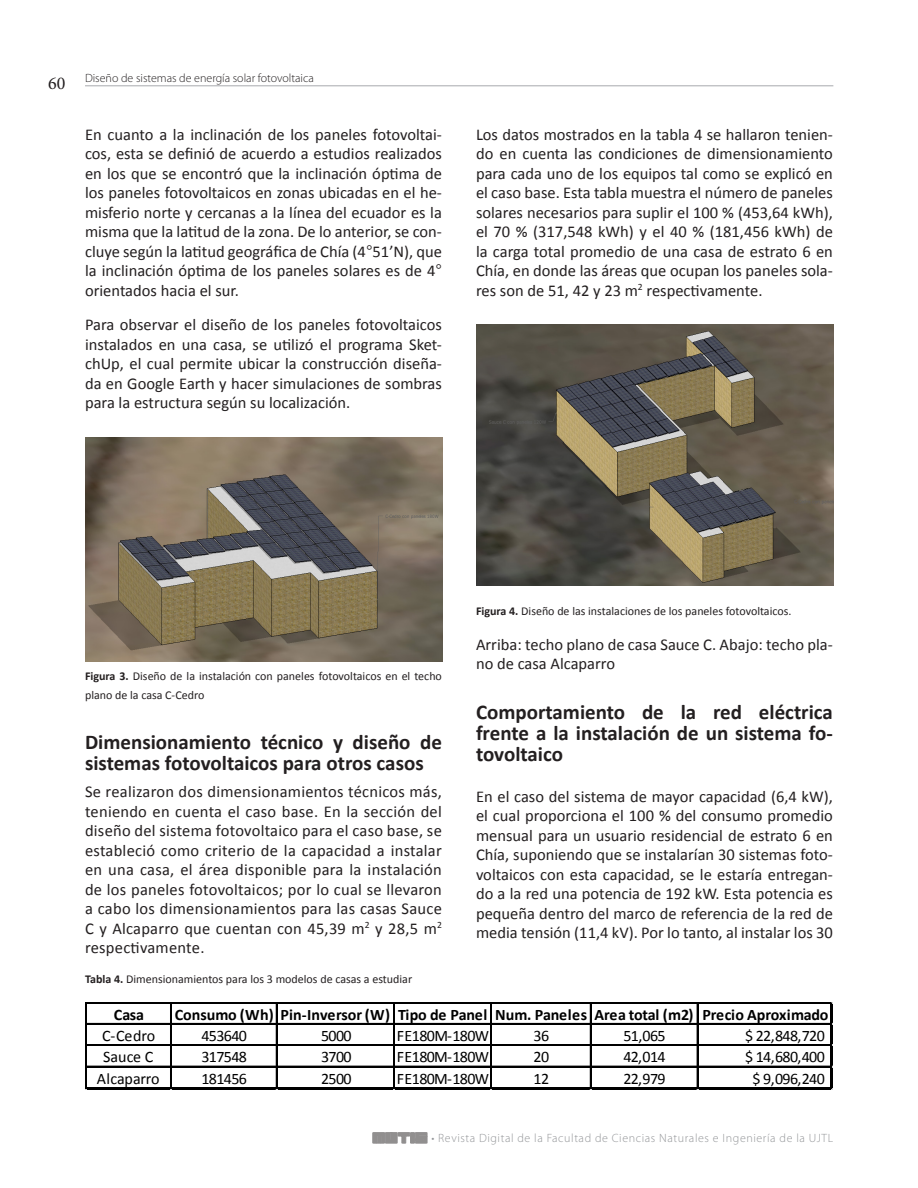
<style>
.page{position:relative;width:918px;height:1188px;background:#fff}
.page>*{position:absolute;margin:0;border:0;box-sizing:border-box;transform-origin:0 0}
.SUBTITULOS{font:700 21px/21px "Calibri";color:#231f20}
.t1{font:18px "Minion Pro";color:#231f20}
.TEXTO_ESPAÑOL{font:16.5px/19.5px "Calibri";color:#231f20;text-align:justify}
.SUBTITULOS-2{font:16.5px/19.5px "Calibri";color:#231f20;text-align:justify}
.t2{font:16.05px "Calibri";letter-spacing:-.04em;color:#000}
.t3{font:700 16.05px "Calibri";letter-spacing:-.005em;color:#000}
.t4{font:16.05px "Calibri";letter-spacing:-.01em;color:#000}
.FIGURAS{font:12px/19.5px "Calibri";color:#231f20}
.t5{font:300 12px "Myriad Pro";letter-spacing:.05em;color:#939598}
.t6{font:300 12px "Myriad Pro";color:#231f20}
.s1{font-weight:700}
</style>
<div class="page">
<hr style="left:85px;top:85px;width:748px;height:1px;background:#a8a9ad">
<svg style="left:373px;top:1133px;width:54px;height:10px"></svg>
<img style="left:85px;top:437px;width:357px;height:225px">
<hr style="left:86px;top:1002px;width:747px;height:1px;background:#000">
<hr style="left:86px;top:1023px;width:745px;height:1px;background:#000">
<hr style="left:86px;top:1044px;width:745px;height:1px;background:#000">
<hr style="left:86px;top:1045px;width:745px;height:1px;background:#000">
<hr style="left:86px;top:1066px;width:745px;height:1px;background:#000">
<hr style="left:85px;top:1002px;width:1px;height:88px;background:#000">
<hr style="left:170px;top:1003px;width:2px;height:84px;background:#000">
<hr style="left:276px;top:1003px;width:1px;height:84px;background:#000">
<hr style="left:393px;top:1003px;width:1px;height:84px;background:#000">
<hr style="left:394px;top:1003px;width:1px;height:84px;background:#000">
<hr style="left:491px;top:1003px;width:1px;height:84px;background:#000">
<hr style="left:590px;top:1003px;width:1px;height:84px;background:#000">
<hr style="left:697px;top:1003px;width:1px;height:84px;background:#000">
<hr style="left:86px;top:1087px;width:747px;height:3px;background:#000">
<hr style="left:831px;top:1003px;width:2px;height:87px;background:#000">
<img style="left:476px;top:324px;width:357px;height:261px">
<p class="t1" style="left:48px;top:71px;width:19px">60</p>
<p class="t6" style="left:85px;top:70px;width:230px">Diseño de sistemas de energía solar fotovoltaica</p>
<p class="TEXTO_ESPAÑOL" style="left:85px;top:125px;width:358px;text-align:left">En cuanto a la inclinación de los paneles fotovoltai&shy;cos, esta se definió de acuerdo a estudios realizados en los que se encontró que la inclinación óptima de los paneles fotovoltaicos en zonas ubicadas en el he&shy;misferio norte y cercanas a la línea del ecuador es la misma que la latitud de la zona. De lo anterior, se con&shy;cluye según la latitud geográfica de Chía (4 51’N), que la inclinación óptima de los paneles solares es de 4 orientados hacia el sur.</p>
<p class="TEXTO_ESPAÑOL" style="left:85px;top:315px;width:358px">Para observar el diseño de los paneles fotovoltaicos instalados en una casa, se utilizó el programa Sket&shy;chUp, el cual permite ubicar la construcción diseña&shy;da en Google Earth y hacer simulaciones de sombras para la estructura según su localización.</p>
<p class="TEXTO_ESPAÑOL" style="left:476px;top:125px;width:358px">Los datos mostrados en la tabla 4 se hallaron tenien&shy;do en cuenta las condiciones de dimensionamiento para cada uno de los equipos tal como se explicó en el caso base. Esta tabla muestra el número de paneles solares necesarios para suplir el 100 % (453,64 kWh), el 70 % (317,548 kWh) y el 40 % (181,456 kWh) de la carga total promedio de una casa de estrato 6 en Chía, en donde las áreas que ocupan los paneles sola&shy;res son de 51, 42 y 23 m<sup>2</sup> respectivamente.</p>
<p class="FIGURAS" style="left:476px;top:602px;width:317px"><span class="s1">Figura 4.</span> Diseño de las instalaciones de los paneles fotovoltaicos.</p>
<p class="TEXTO_ESPAÑOL" style="left:476px;top:635px;width:358px">Arriba: techo plano de casa Sauce C. Abajo: techo pla&shy;no de casa Alcaparro</p>
<p class="SUBTITULOS" style="left:476px;top:702px;width:358px;text-align:justify">Comportamiento de la red eléctrica frente a la instalación de un sistema fo&shy;tovoltaico</p>
<p class="SUBTITULOS-2" style="left:476px;top:787px;width:358px">En el caso del sistema de mayor capacidad (6,4 kW), el cual proporciona el 100 % del consumo promedio mensual para un usuario residencial de estrato 6 en Chía, suponiendo que se instalarían 30 sistemas foto&shy;voltaicos con esta capacidad, se le estaría entregan&shy;do a la red una potencia de 192 kW. Esta potencia es pequeña dentro del marco de referencia de la red de media tensión (11,4 kV). Por lo tanto, al instalar los 30</p>
<p class="FIGURAS" style="left:85px;top:666px;width:358px"><span class="s1">Figura 3.</span> Diseño de la instalación con paneles fotovoltaicos en el techo plano de la casa C-Cedro</p>
<p class="SUBTITULOS" style="left:85px;top:732px;width:358px">Dimensionamiento técnico y diseño de sistemas fotovoltaicos para otros casos</p>
<p class="TEXTO_ESPAÑOL" style="left:85px;top:782px;width:358px">Se realizaron dos dimensionamientos técnicos más, teniendo en cuenta el caso base. En la sección del diseño del sistema fotovoltaico para el caso base, se estableció como criterio de la capacidad a instalar en una casa, el área disponible para la instalación de los paneles fotovoltaicos; por lo cual se llevaron a cabo los dimensionamientos para las casas Sauce C y Alcaparro que cuentan con 45,39 m<sup>2</sup> y 28,5 m<sup>2 </sup>respectivamente.</p>
<p class="FIGURAS" style="left:85px;top:970px;width:329px"><span class="s1">Tabla 4.</span> Dimensionamientos para los 3 modelos de casas a estudiar</p>
<p class="t3" style="left:114px;top:1004px;width:32px">Casa</p>
<p class="t3" style="left:175px;top:1004px;width:655px">Consumo (Wh) Pin-Inversor (W) Tipo de Panel Num. Paneles Area total (m2) Precio Aproximado</p>
<p class="t2" style="left:102px;top:1025px;width:55px">C-Cedro</p>
<p class="t2" style="left:201px;top:1025px;width:47px">453640</p>
<p class="t2" style="left:321px;top:1025px;width:32px">5000</p>
<p class="t2" style="left:397px;top:1025px;width:94px">FE180M-180W</p>
<p class="t2" style="left:534px;top:1025px;width:17px">36</p>
<p class="t2" style="left:623px;top:1025px;width:44px">51,065</p>
<p class="t2" style="left:745px;top:1025px;width:81px">$ 22,848,720</p>
<p class="t2" style="left:103px;top:1047px;width:52px">Sauce C</p>
<p class="t2" style="left:201px;top:1047px;width:47px">317548</p>
<p class="t2" style="left:321px;top:1047px;width:32px">3700</p>
<p class="t2" style="left:397px;top:1047px;width:94px">FE180M-180W</p>
<p class="t2" style="left:534px;top:1047px;width:17px">20</p>
<p class="t2" style="left:623px;top:1047px;width:44px">42,014</p>
<p class="t2" style="left:745px;top:1047px;width:81px">$ 14,680,400</p>
<p class="t4" style="left:97px;top:1068px;width:64px">Alcaparro</p>
<p class="t2" style="left:201px;top:1068px;width:47px">181456</p>
<p class="t2" style="left:321px;top:1068px;width:32px">2500</p>
<p class="t2" style="left:397px;top:1068px;width:94px">FE180M-180W</p>
<p class="t2" style="left:534px;top:1068px;width:17px">12</p>
<p class="t2" style="left:623px;top:1068px;width:44px">22,979</p>
<p class="t2" style="left:753px;top:1068px;width:74px">$ 9,096,240</p>
<p class="t5" style="left:431px;top:1130px;width:403px">• Revista Digital de la Facultad de Ciencias Naturales e Ingeniería de la UJTL</p>
</div>
